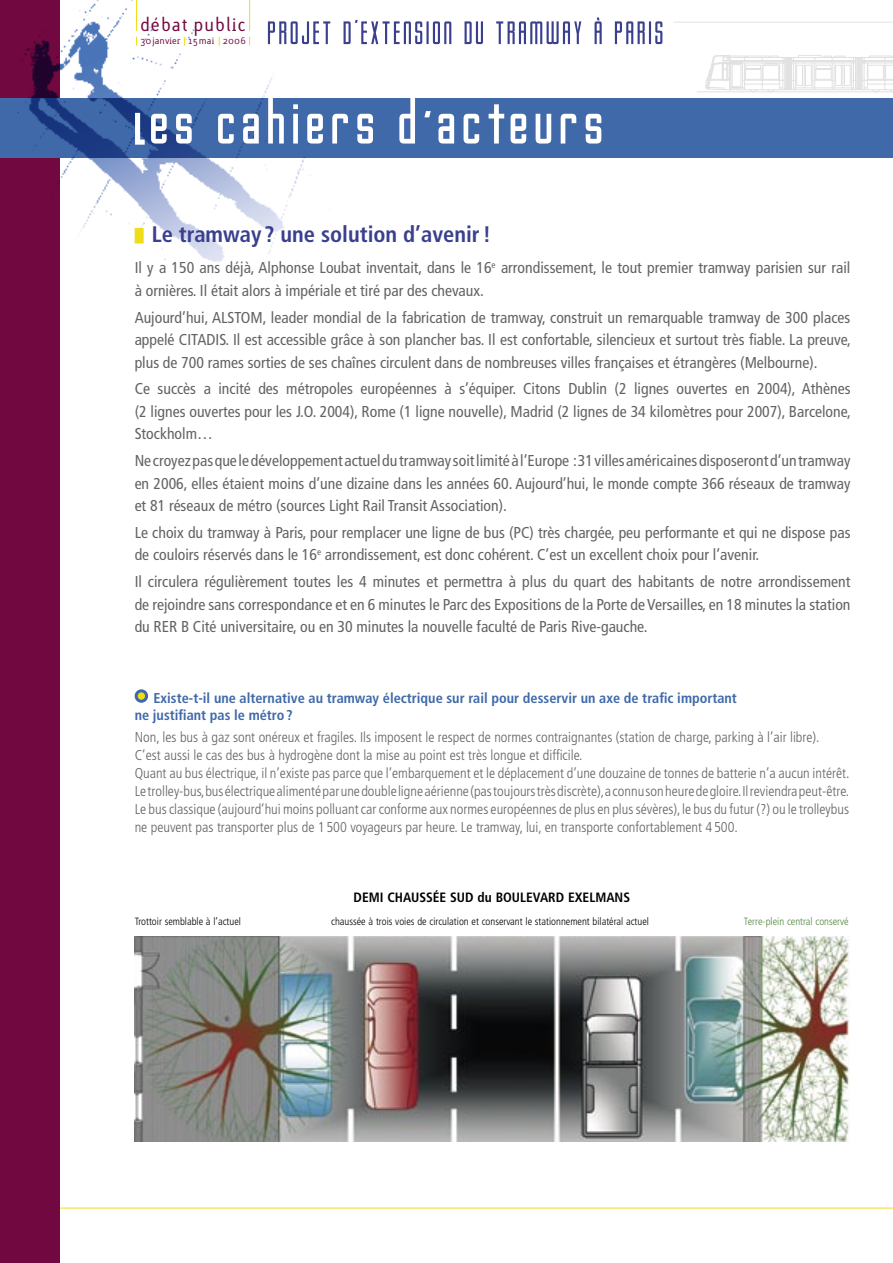
<style>
.page{position:relative;width:893px;height:1263px;background:#fff}
.page>*{position:absolute;margin:0;border:0;box-sizing:border-box;transform-origin:0 0}
.t1{font:80.85px "Gotham Nights Normal";color:#fff}
.t2{font:700 condensed 22.5px "Frutiger";color:#3a3f8e}
.t3{font:17.4px "Lacuna";letter-spacing:.05em;color:#71083f}
.t4{font:condensed 15.75px/22.5px "Frutiger";color:#636363;text-align:justify}
.t5{font:300 condensed 14.25px/18px "Frutiger";color:#636363}
.t6{font:700 condensed 14.25px/17.2px "Frutiger";color:#4069a9}
.t7{font:700 condensed 13.5px "Frutiger";color:#000}
.t8{font:300 condensed 10.5px "Frutiger";color:#000}
.t9{font:300 condensed 10.5px "Frutiger";color:#558540}
.t10{font:9px "Lacuna";color:#71083f}
.s1{font-size:47.55px}
</style>
<div class="page">
<hr style="left:60px;top:1208px;width:833px;height:1px;background:#f0dd1a">
<hr style="left:674px;top:22px;width:219px;height:1px;background:#e1e1e1">
<svg style="left:697px;top:55px;width:196px;height:37px"></svg>
<div style="left:0;top:0;width:60px;height:1263px;background:#71083f"></div>
<div style="left:0;top:98px;width:893px;height:59px;background:#4069a9"></div>
<img style="left:0;top:0;width:342px;height:267px">
<svg style="left:268px;top:21px;width:62px;height:23px"></svg>
<svg style="left:595px;top:17px;width:7px;height:27px"></svg>
<svg style="left:615px;top:21px;width:47px;height:23px"></svg>
<svg style="left:496px;top:21px;width:85px;height:23px"></svg>
<svg style="left:465px;top:21px;width:18px;height:23px"></svg>
<svg style="left:344px;top:20px;width:107px;height:24px"></svg>
<hr style="left:136px;top:0;width:1px;height:31px;background:#f0dd1a">
<hr style="left:249px;top:0;width:1px;height:31px;background:#f0dd1a">
<svg style="left:134px;top:112px;width:12px;height:34px"></svg>
<div style="left:135px;top:228px;width:9px;height:15px;background:#f0dd1a"></div>
<div style="left:136px;top:691px;width:11px;height:10px;background:#f0dd1a;border-radius:50%"></div>
<div style="left:135px;top:689px;width:13px;height:14px;border:3px solid #4069a9;border-radius:50%"></div>
<img style="left:135px;top:937px;width:714px;height:204px">
<p class="t3" style="left:140px;top:13px;width:107px">débat public</p>
<p class="t10" style="left:140px;top:35px;width:107px">30 janvier 15 mai 2006</p>
<h1 class="t1" style="left:136px;top:84px;width:476px"><span class="s1">L</span>es cahiers d,acteurs</h1>
<h2 class="t2" style="left:152px;top:221px;width:341px">Le tramway ? une solution d’avenir !</h2>
<p class="t4" style="left:135px;top:257px;width:717px">Il y a 150 ans déjà, Alphonse Loubat inventait, dans le 16<sup>e</sup> arrondissement, le tout premier tramway parisien sur rail à ornières. Il était alors à impériale et tiré par des chevaux.</p>
<p class="t4" style="left:135px;top:306px;width:718px">Aujourd’hui, ALSTOM, leader mondial de la fabrication de tramway, construit un remarquable tramway de 300 places appelé CITADIS. Il est accessible grâce à son plancher bas. Il est confortable, silencieux et surtout très fiable. La preuve, plus de 700 rames sorties de ses chaînes circulent dans de nombreuses villes françaises et étrangères (Melbourne).</p>
<p class="t4" style="left:135px;top:378px;width:718px">Ce succès a incité des métropoles européennes à s’équiper. Citons Dublin (2 lignes ouvertes en 2004), Athènes (2 lignes ouvertes pour les J.O. 2004), Rome (1 ligne nouvelle), Madrid (2 lignes de 34 kilomètres pour 2007), Barcelone, Stockholm…</p>
<p class="t4" style="left:135px;top:449px;width:717px">Ne croyez pas que le développement actuel du tramway soit limité à l’Europe : 31 villes américaines disposeront d’un tramway en 2006, elles étaient moins d’une dizaine dans les années 60. Aujourd’hui, le monde compte 366 réseaux de tramway et 81 réseaux de métro (sources Light Rail Transit Association).</p>
<p class="t4" style="left:135px;top:521px;width:717px">Le choix du tramway à Paris, pour remplacer une ligne de bus (PC) très chargée, peu performante et qui ne dispose pas de couloirs réservés dans le 16<sup>e</sup> arrondissement, est donc cohérent. C’est un excellent choix pour l’avenir.</p>
<p class="t4" style="left:135px;top:570px;width:717px">Il circulera régulièrement toutes les 4 minutes et permettra à plus du quart des habitants de notre arrondissement de rejoindre sans correspondance et en 6 minutes le Parc des Expositions de la Porte de Versailles, en 18 minutes la station du RER B Cité universitaire, ou en 30 minutes la nouvelle faculté de Paris Rive-gauche.</p>
<p class="t6" style="left:135px;top:689px;width:604px;text-indent:19px">Existe-t-il une alternative au tramway électrique sur rail pour desservir un axe de trafic important ne justifiant pas le métro ?</p>
<p class="t5" style="left:135px;top:728px;width:716px">Non, les bus à gaz sont onéreux et fragiles. Ils imposent le respect de normes contraignantes (station de charge, parking à l’air libre).<br>C’est aussi le cas des bus à hydrogène dont la mise au point est très longue et difficile.<br>Quant au bus électrique, il n’existe pas parce que l’embarquement et le déplacement d’une douzaine de tonnes de batterie n’a aucun intérêt.<br>Le trolley-bus, bus électrique alimenté par une double ligne aérienne (pas toujours très discrète), a connu son heure de gloire. Il reviendra peut-être.<br>Le bus classique (aujourd’hui moins polluant car conforme aux normes européennes de plus en plus sévères), le bus du futur (?) ou le trolleybus ne peuvent pas transporter plus de 1 500 voyageurs par heure. Le tramway, lui, en transporte confortablement 4 500.</p>
<p class="t7" style="left:354px;top:890px;width:278px">DEMI CHAUSSÉE SUD du BOULEVARD EXELMANS</p>
<p class="t8" style="left:135px;top:915px;width:108px">Trottoir semblable à l’actuel</p>
<p class="t8" style="left:331px;top:915px;width:319px">chaussée à trois voies de circulation et conservant le stationnement bilatéral actuel</p>
<p class="t9" style="left:744px;top:915px;width:106px">Terre-plein central conservé</p>
</div>
